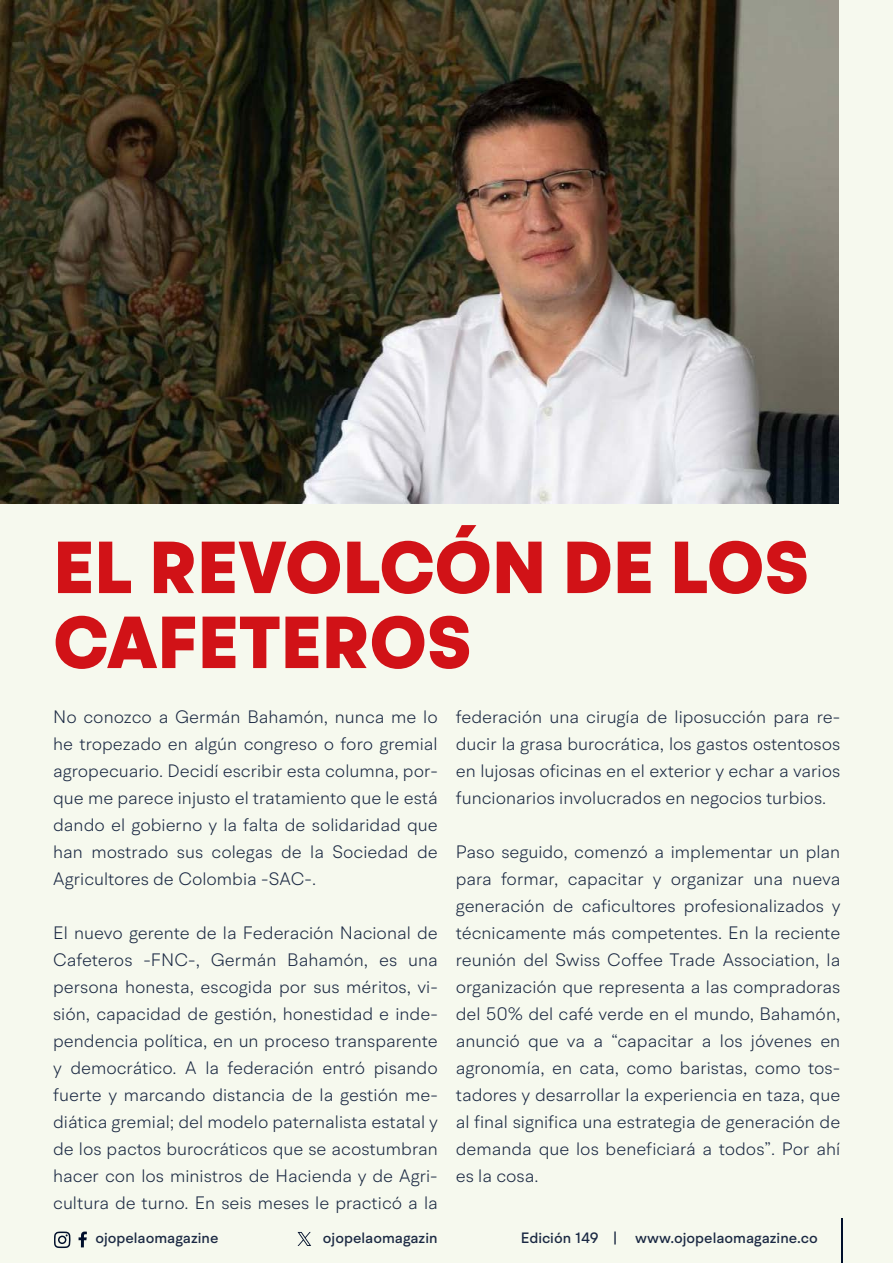
<style>
.page{position:relative;width:893px;height:1263px;background:#f6f9ee}
.page>*{position:absolute;margin:0;border:0;box-sizing:border-box;transform-origin:0 0}
.t1{font:900 73.5px/75px "BR Hendrix";color:#d11217}
.t2{font:300 18px/27px "BR Hendrix";color:#1b2943;text-align:justify}
.t3{font:500 15px "BR Hendrix";color:#1b2943}
</style>
<div class="page">
<svg style="left:79px;top:1231px;width:8px;height:16px"></svg>
<svg style="left:54px;top:1231px;width:17px;height:17px"></svg>
<hr style="left:841px;top:1219px;width:1px;height:44px;background:#000f2b">
<svg style="left:298px;top:1232px;width:13px;height:14px"></svg>
<img style="left:0;top:0;width:839px;height:503px">
<h1 class="t1" style="left:53px;top:532px;width:756px">EL REVOLCÓN DE LOS<br>CAFETEROS</h1>
<p class="t2" style="left:53px;top:703px;width:386px">No conozco a Germán Bahamón, nunca me lo he tropezado en algún congreso o foro gremial agropecuario. Decidí escribir esta columna, por&shy;que me parece injusto el tratamiento que le está dando el gobierno y la falta de solidaridad que han mostrado sus colegas de la Sociedad de Agricultores de Colombia -SAC-.</p>
<p class="t2" style="left:53px;top:919px;width:386px">El nuevo gerente de la Federación Nacional de Cafeteros -FNC-, Germán Bahamón, es una persona honesta, escogida por sus méritos, vi&shy;sión, capacidad de gestión, honestidad e inde&shy;pendencia política, en un proceso transparente y democrático. A la federación entró pisando fuerte y marcando distancia de la gestión me&shy;diática gremial; del modelo paternalista estatal y de los pactos burocráticos que se acostumbran hacer con los ministros de Hacienda y de Agri&shy;cultura de turno. En seis meses le practicó a la</p>
<p class="t2" style="left:456px;top:703px;width:386px">federación una cirugía de liposucción para re&shy;ducir la grasa burocrática, los gastos ostentosos en lujosas oficinas en el exterior y echar a varios funcionarios involucrados en negocios turbios.</p>
<p class="t2" style="left:456px;top:838px;width:386px">Paso seguido, comenzó a implementar un plan para formar, capacitar y organizar una nueva generación de caficultores profesionalizados y técnicamente más competentes. En la reciente reunión del Swiss Coffee Trade Association, la organización que representa a las compradoras del 50% del café verde en el mundo, Bahamón, anunció que va a “capacitar a los jóvenes en agronomía, en cata, como baristas, como tos&shy;tadores y desarrollar la experiencia en taza, que al final significa una estrategia de generación de demanda que los beneficiará a todos”. Por ahí es la cosa.</p>
<p class="t3" style="left:95px;top:1229px;width:125px">ojopelaomagazine</p>
<p class="t3" style="left:323px;top:1229px;width:116px">ojopelaomagazin</p>
<p class="t3" style="left:521px;top:1229px;width:298px">Edición 149 | www.ojopelaomagazine.co</p>
</div>
